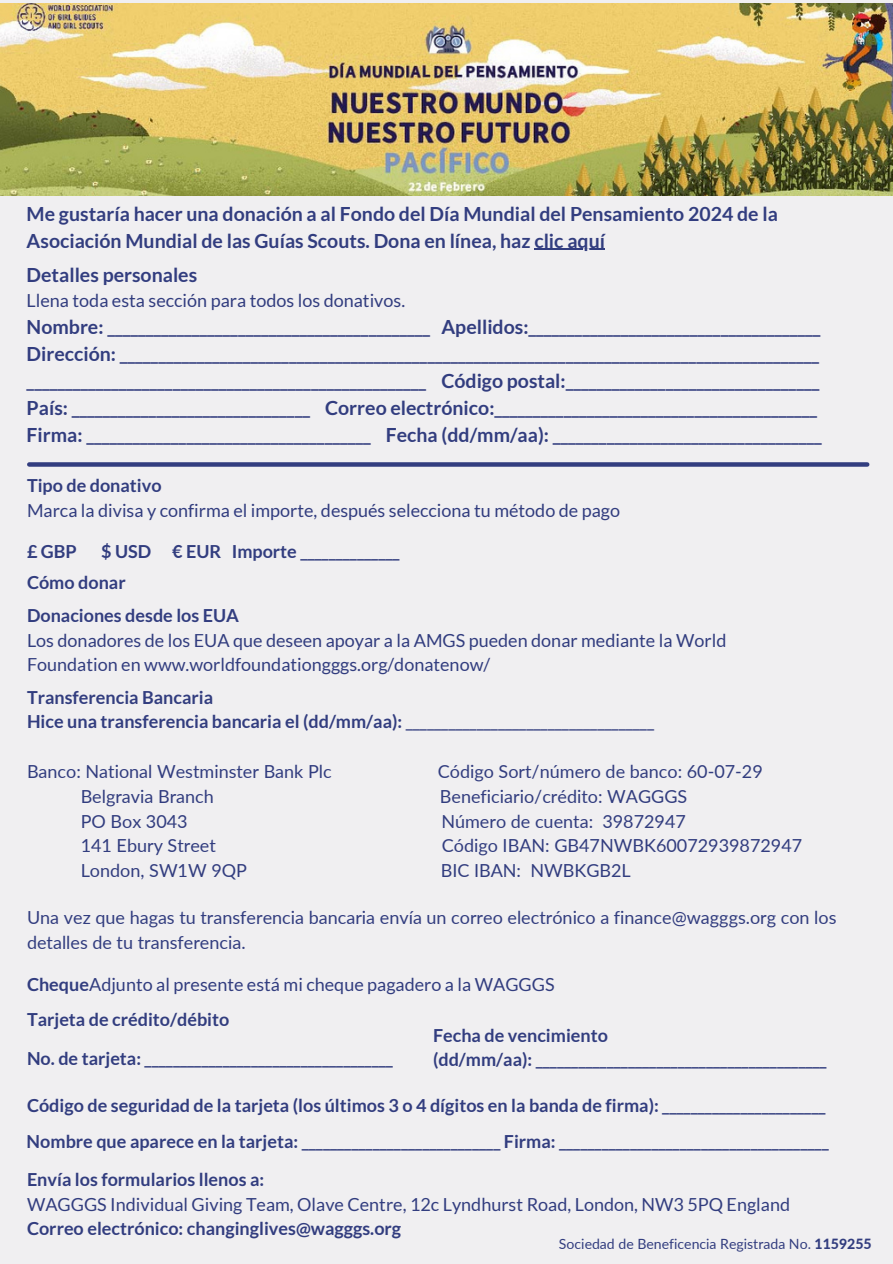
<style>
.page{position:relative;width:893px;height:1264px;background:#fff}
.page>*{position:absolute;margin:0;border:0;box-sizing:border-box;transform-origin:0 0}
.t1{font:700 19.5px/27px "Lato";color:#323d7f}
.t2{font:18px/24.8px "Lato";color:#323d7f}
.t3{font:700 18px/24.8px "Lato";color:#323d7f}
.t4{font:14.1px "Lato";color:#323d7f}
.s1{font-weight:700}
.s2{font-weight:400}
.s3{font-weight:800}
</style>
<div class="page">
<div style="left:0;top:0;width:892px;height:1263px;background:#f0eff1"></div>
<div style="left:29px;top:462px;width:838px;height:5px;background:#323d7f"></div>
<img style="left:0;top:3px;width:892px;height:193px">
<svg style="left:534px;top:249px;width:29px;height:1px"></svg>
<hr style="left:563px;top:249px;width:42px;height:1px;background:#323d7f">
<h2 class="t1" style="left:27px;top:199px;width:752px">Me gustaría hacer una donación a al Fondo del Día Mundial del Pensamiento 2024 de la<br>Asociación Mundial de las Guías Scouts. Dona en línea, haz clic aquí</h2>
<h2 class="t1" style="left:27px;top:261px;width:172px">Detalles personales</h2>
<h2 class="t2" style="left:27px;top:287px;width:380px">Llena toda esta sección para todos los donativos.</h2>
<h2 class="t1" style="left:27px;top:313px;width:796px">Nombre: __________________________________________ Apellidos:______________________________________ Dirección: ___________________________________________________________________________________________ ____________________________________________________ Código postal:_________________________________ País: _______________________________ Correo electrónico:__________________________________________ Firma: _____________________________________ Fecha (dd/mm/aa): ___________________________________</h2>
<h1 class="t2" style="left:27px;top:472px;width:594px"><span class="s1">Tipo de donativo<br></span>Marca la divisa y confirma el importe, después selecciona tu método de pago</h1>
<h2 class="t3" style="left:27px;top:538px;width:51px">£ GBP</h2>
<h2 class="t3" style="left:101px;top:538px;width:300px">$ USD € EUR Importe ______________</h2>
<h2 class="t3" style="left:27px;top:570px;width:100px">Cómo donar</h2>
<h2 class="t2" style="left:27px;top:602px;width:700px"><span class="s1">Donaciones desde los EUA<br></span>Los donadores de los EUA que deseen apoyar a la AMGS pueden donar mediante la World<br>Foundation en www.worldfoundationgggs.org/donatenow/</h2>
<h2 class="t3" style="left:27px;top:684px;width:628px">Transferencia Bancaria<br>Hice una transferencia bancaria el (dd/mm/aa): <span class="s2">___________________________________</span></h2>
<h1 class="t2" style="left:27px;top:758px;width:306px">Banco: National Westminster Bank Plc</h1>
<h1 class="t2" style="left:438px;top:758px;width:326px">Código Sort/número de banco: 60-07-29</h1>
<h1 class="t2" style="left:81px;top:783px;width:135px">Belgravia Branch</h1>
<h1 class="t2" style="left:440px;top:783px;width:249px">Beneficiario/crédito: WAGGGS</h1>
<h1 class="t2" style="left:81px;top:808px;width:108px">PO Box 3043</h1>
<h1 class="t2" style="left:441px;top:808px;width:246px">Número de cuenta: 39872947</h1>
<h1 class="t2" style="left:81px;top:833px;width:137px">141 Ebury Street</h1>
<h1 class="t2" style="left:442px;top:833px;width:362px">Código IBAN: GB47NWBK60072939872947</h1>
<h1 class="t2" style="left:81px;top:857px;width:168px">London, SW1W 9QP</h1>
<h1 class="t2" style="left:440px;top:857px;width:192px">BIC IBAN: NWBKGB2L</h1>
<h1 class="t2" style="left:27px;top:905px;width:811px">Una vez que hagas tu transferencia bancaria envía un correo electrónico a finance@wagggs.org con los detalles de tu transferencia.</h1>
<h1 class="t2" style="left:27px;top:971px;width:529px"><span class="s1">Cheque</span>Adjunto al presente está mi cheque pagadero a la WAGGGS</h1>
<h1 class="t3" style="left:27px;top:1006px;width:204px">Tarjeta de crédito/débito</h1>
<h1 class="t3" style="left:27px;top:1045px;width:367px">No. de tarjeta: ___________________________________</h1>
<h2 class="t3" style="left:27px;top:1092px;width:800px">Código de seguridad de la tarjeta (los últimos 3 o 4 dígitos en la banda de firma): _______________________</h2>
<p class="t3" style="left:27px;top:1128px;width:803px">Nombre que aparece en la tarjeta: ____________________________ Firma: ______________________________________</p>
<p class="t3" style="left:433px;top:1022px;width:395px">Fecha de vencimiento<br>(dd/mm/aa): _________________________________________</p>
<h1 class="t2" style="left:27px;top:1166px;width:764px"><span class="s1">Envía los formularios llenos a:<br></span>WAGGGS Individual Giving Team, Olave Centre, 12c Lyndhurst Road, London, NW3 5PQ England<br><span class="s1">Correo electrónico: changinglives@wagggs.org</span></h1>
<h2 class="t4" style="left:559px;top:1235px;width:314px">Sociedad de Beneficencia Registrada No. <span class="s3">1159255</span></h2>
</div>
